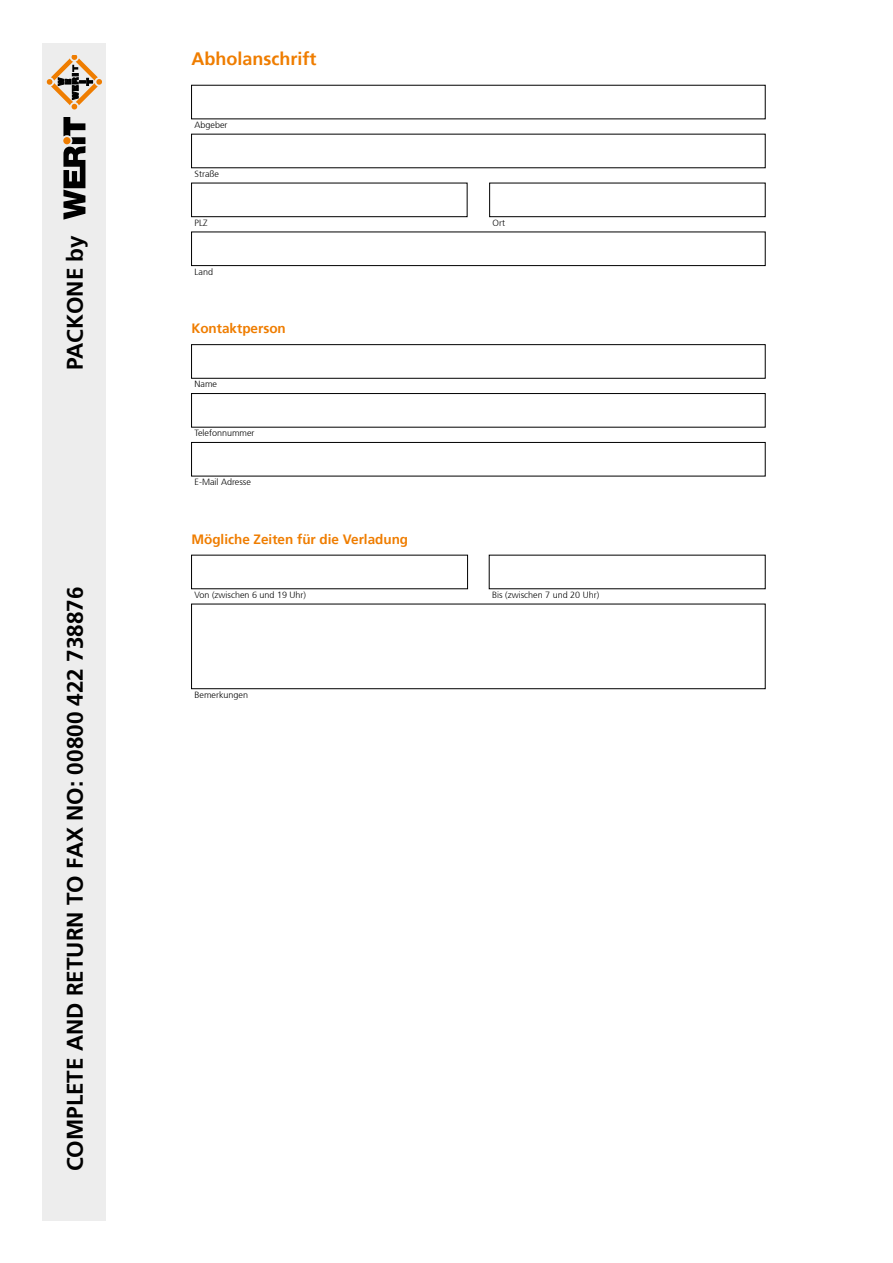
<style>
.page{position:relative;width:893px;height:1263px;background:#fff}
.page>*{position:absolute;margin:0;border:0;box-sizing:border-box;transform-origin:0 0}
.t1{font:700 22.5px "Frutiger 65";color:#000}
.t2{font:700 18px "Frutiger 65";color:#ef7d00}
.t3{font:700 13.5px "Frutiger 65";color:#ef7d00}
.t4{font:300 9px "Frutiger 45";color:#000}
</style>
<div class="page">
<div style="left:191px;top:344px;width:574px;height:34px;border:1px solid #000"></div>
<div style="left:191px;top:604px;width:574px;height:85px;border:1px solid #000"></div>
<div style="left:191px;top:393px;width:574px;height:34px;border:1px solid #000"></div>
<div style="left:191px;top:442px;width:574px;height:34px;border:1px solid #000"></div>
<div style="left:191px;top:232px;width:574px;height:34px;border:1px solid #000"></div>
<div style="left:191px;top:183px;width:276px;height:34px;border:1px solid #000"></div>
<div style="left:489px;top:183px;width:276px;height:34px;border:1px solid #000"></div>
<div style="left:43px;top:43px;width:63px;height:1177px;background:#ededed"></div>
<svg style="left:63px;top:117px;width:22px;height:103px"></svg>
<div style="left:63px;top:137px;width:8px;height:7px;background:#ef7d00;border-radius:50%"></div>
<svg style="left:47px;top:56px;width:55px;height:54px"></svg>
<h1 class="t1" style="left:62px;top:370px;width:136px;rotate:-90deg">PACKONE by</h1>
<h1 class="t1" style="left:62px;top:1171px;width:586px;rotate:-90deg">COMPLETE AND RETURN TO FAX NO: 00800 422 738876</h1>
<h2 class="t2" style="left:191px;top:48px;width:126px">Abholanschrift</h2>
<p class="t4" style="left:195px;top:120px;width:35px">Abgeber</p>
<p class="t4" style="left:195px;top:169px;width:26px">Straße</p>
<p class="t4" style="left:195px;top:218px;width:14px">PLZ</p>
<p class="t4" style="left:493px;top:218px;width:14px">Ort</p>
<p class="t4" style="left:195px;top:266px;width:20px">Land</p>
<h3 class="t3" style="left:191px;top:321px;width:96px">Kontaktperson</h3>
<p class="t4" style="left:195px;top:379px;width:24px">Name</p>
<p class="t4" style="left:195px;top:428px;width:62px">Telefonnummer</p>
<p class="t4" style="left:195px;top:477px;width:58px">E-Mail Adresse</p>
<h3 class="t3" style="left:191px;top:531px;width:218px">Mögliche Zeiten für die Verladung</h3>
<p class="t4" style="left:195px;top:590px;width:113px">Von (zwischen 6 und 19 Uhr)</p>
<p class="t4" style="left:492px;top:590px;width:109px">Bis (zwischen 7 und 20 Uhr)</p>
<p class="t4" style="left:195px;top:689px;width:55px">Bemerkungen</p>
</div>
